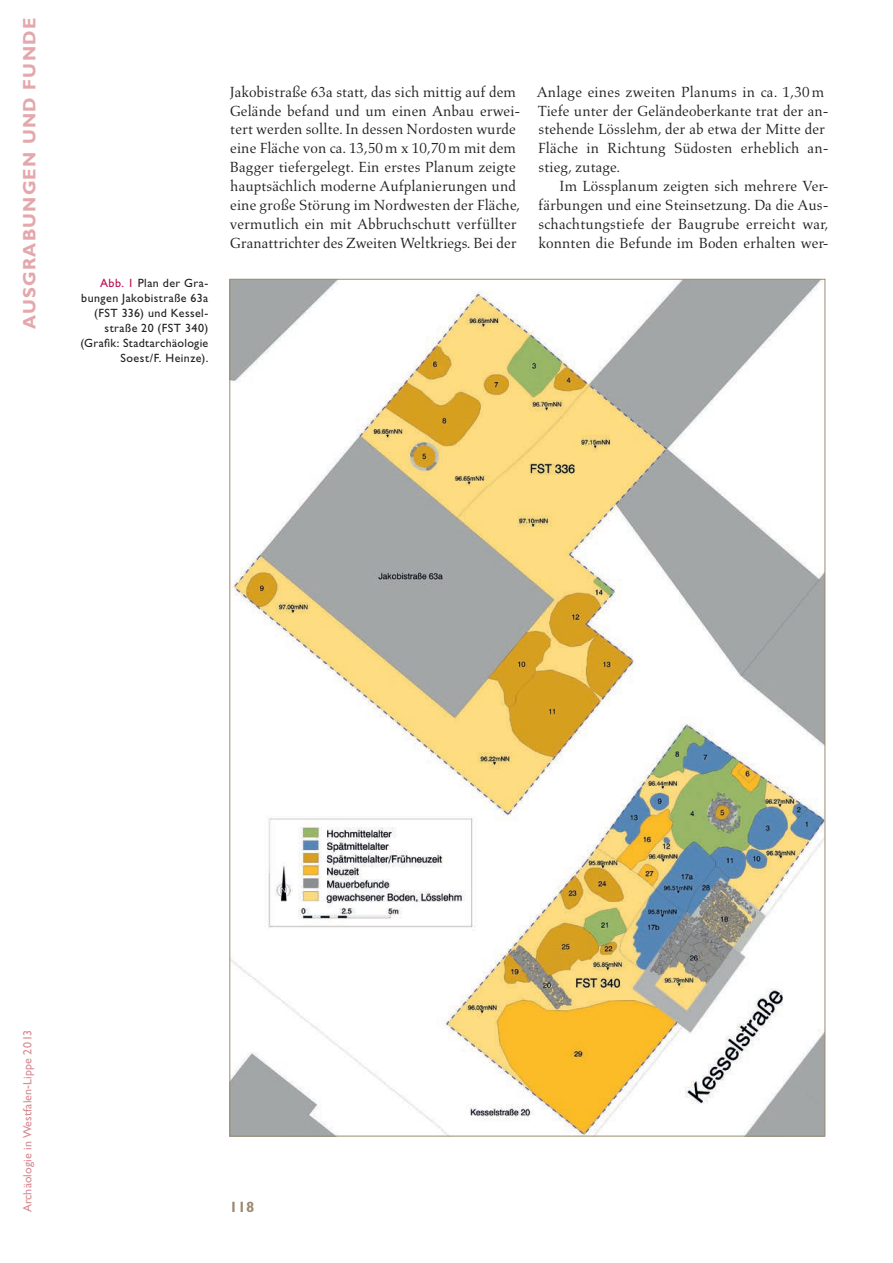
<style>
.page{position:relative;width:893px;height:1263px;background:#fff}
.page>*{position:absolute;margin:0;border:0;box-sizing:border-box;transform-origin:0 0}
.t1{font:18px "Gill Sans Std Bold 5";letter-spacing:.07em;color:#e3a7ac}
.t2{font:15px/18.9px "Aldus LT Std";letter-spacing:.005em;color:#231f20}
.t3{font:700 15px "Gill Sans Std";color:#9c8c6f}
.t4{font:12px/15px "Gill Sans Std";letter-spacing:.035em;color:#231f20;text-align:right}
.t5{font:12px "Gill Sans Std 5";letter-spacing:.01em;color:#d88a93}
.s1{color:#ba0e51}
</style>
<div class="page">
<img style="left:232px;top:281px;width:591px;height:853px">
<p class="t1" style="left:19px;top:329px;width:312px;rotate:-90deg">AUSGRABUNGEN UND FUNDE</p>
<p class="t4" style="left:80px;top:276px;width:130px"><span class="s1">Abb. 1</span> Plan der Gra&shy;bungen Jakobistraße 63a (FST 336) und Kessel&shy;straße 20 (FST 340) (Grafik: Stadtarchäologie<br>Soest/F. Heinze).</p>
<p class="t2" style="left:230px;top:82px;width:292px">Jakobistraße 63a statt, das sich mittig auf dem Gelände befand und um einen Anbau erwei&shy;tert werden sollte. In dessen Nordosten wurde eine Fläche von ca. 13,50m x 10,70m mit dem Bagger tiefergelegt. Ein erstes Planum zeigte hauptsächlich moderne Aufplanierungen und eine große Störung im Nordwesten der Fläche, vermutlich ein mit Abbruchschutt verfüllter Granattrichter des Zweiten Weltkriegs. Bei der</p>
<p class="t2" style="left:537px;top:82px;width:294px">Anlage eines zweiten Planums in ca. 1,30 m Tiefe unter der Geländeoberkante trat der an&shy;stehende Lösslehm, der ab etwa der Mitte der Fläche in Richtung Südosten erheblich an&shy;stieg, zutage.</p>
<p class="t2" style="left:538px;top:177px;width:292px;text-align:justify;text-indent:21px">Im Lössplanum zeigten sich mehrere Ver&shy;färbungen und eine Steinsetzung. Da die Aus&shy;schachtungstiefe der Baugrube erreicht war, konnten die Befunde im Boden erhalten wer-</p>
<p class="t5" style="left:21px;top:1212px;width:184px;rotate:-90deg">Archäologie in Westfalen-Lippe 2013</p>
<p class="t3" style="left:230px;top:1198px;width:26px">118</p>
</div>
